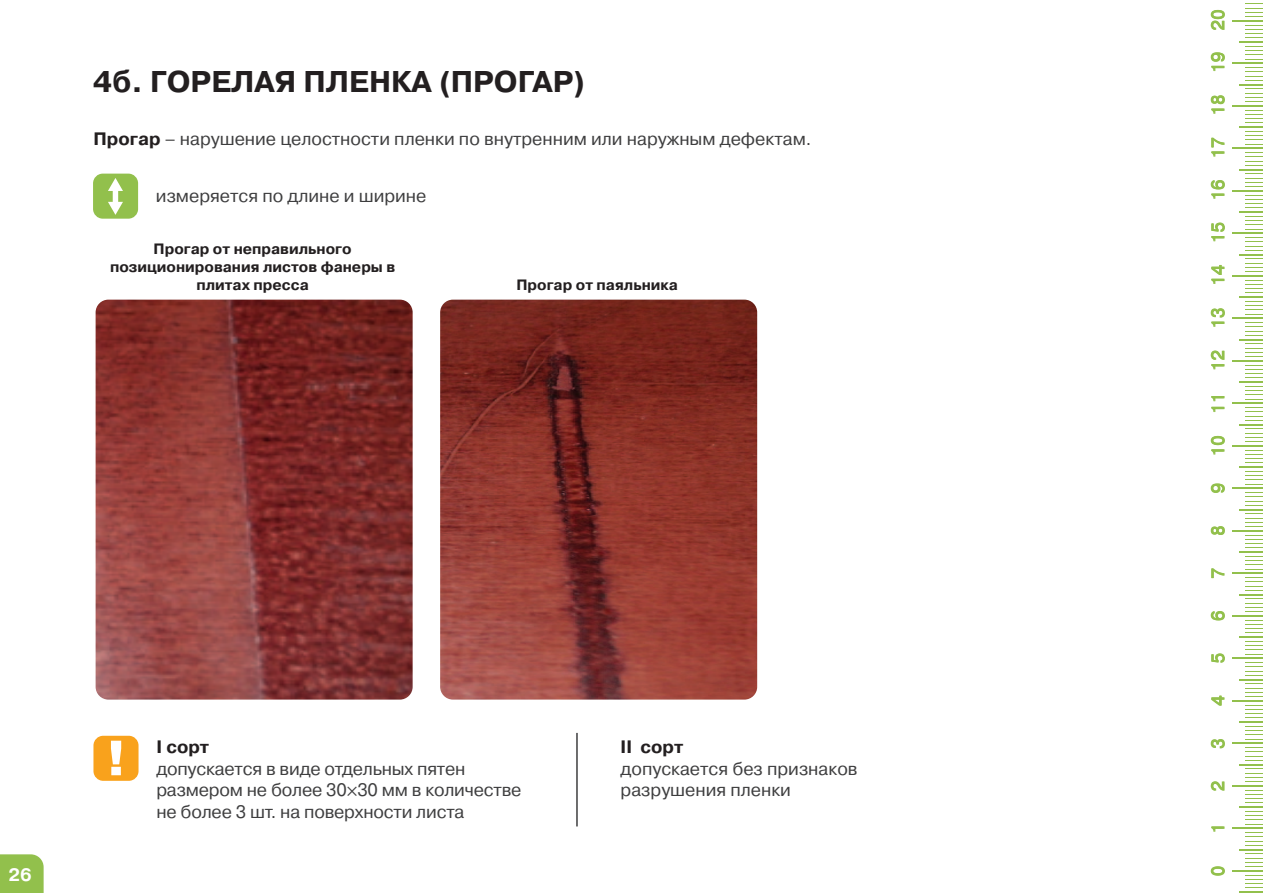
<style>
.page{position:relative;width:1263px;height:893px;background:#fff}
.page>*{position:absolute;margin:0;border:0;box-sizing:border-box;transform-origin:0 0}
.t1{font:700 30px "Pragmatica C";color:#231f20}
.t2{font:18px/21.6px "Pragmatica C";color:#3e3e3f}
.t3{font:700 18px "Pragmatica C";color:#fff}
.t4{font:700 15px/18px "Pragmatica C";color:#231f20;text-align:center}
.s1{font-weight:700;color:#231f20}
.s2{font-family:"Myriad Pro"}
</style>
<div class="page">
<div style="left:93px;top:174px;width:45px;height:45px;background:#92c04c;border-radius:10px"></div>
<svg style="left:108px;top:178px;width:15px;height:37px"></svg>
<hr style="left:1239px;top:891px;width:23px;height:2px;background:#92c04c">
<hr style="left:1232px;top:870px;width:30px;height:2px;background:#92c04c">
<hr style="left:1232px;top:828px;width:30px;height:1px;background:#92c04c">
<hr style="left:1239px;top:806px;width:23px;height:2px;background:#92c04c">
<hr style="left:1231px;top:785px;width:31px;height:2px;background:#92c04c">
<hr style="left:1232px;top:743px;width:30px;height:1px;background:#92c04c">
<hr style="left:1239px;top:721px;width:23px;height:2px;background:#92c04c">
<hr style="left:1231px;top:700px;width:31px;height:2px;background:#92c04c">
<hr style="left:1232px;top:658px;width:30px;height:1px;background:#92c04c">
<hr style="left:1239px;top:636px;width:23px;height:2px;background:#92c04c">
<hr style="left:1232px;top:615px;width:30px;height:2px;background:#92c04c">
<hr style="left:1231px;top:573px;width:31px;height:1px;background:#92c04c">
<hr style="left:1232px;top:530px;width:30px;height:2px;background:#92c04c">
<hr style="left:1231px;top:488px;width:31px;height:1px;background:#92c04c">
<hr style="left:1239px;top:551px;width:23px;height:2px;background:#92c04c">
<hr style="left:1239px;top:466px;width:23px;height:2px;background:#92c04c">
<hr style="left:1232px;top:445px;width:30px;height:2px;background:#92c04c">
<hr style="left:1232px;top:403px;width:30px;height:1px;background:#92c04c">
<hr style="left:1239px;top:381px;width:23px;height:2px;background:#92c04c">
<hr style="left:1231px;top:360px;width:31px;height:2px;background:#92c04c">
<hr style="left:1232px;top:318px;width:30px;height:1px;background:#92c04c">
<hr style="left:1239px;top:296px;width:23px;height:2px;background:#92c04c">
<hr style="left:1231px;top:275px;width:31px;height:2px;background:#92c04c">
<hr style="left:1232px;top:233px;width:30px;height:1px;background:#92c04c">
<hr style="left:1239px;top:211px;width:23px;height:2px;background:#92c04c">
<hr style="left:1232px;top:190px;width:30px;height:2px;background:#92c04c">
<hr style="left:1231px;top:148px;width:31px;height:1px;background:#92c04c">
<hr style="left:1232px;top:105px;width:30px;height:2px;background:#92c04c">
<hr style="left:1231px;top:63px;width:31px;height:1px;background:#92c04c">
<hr style="left:1239px;top:126px;width:23px;height:2px;background:#92c04c">
<hr style="left:1239px;top:41px;width:23px;height:2px;background:#92c04c">
<hr style="left:1231px;top:20px;width:31px;height:2px;background:#92c04c">
<hr style="left:1240px;top:891px;width:23px;height:2px;background:#92c04c">
<svg style="left:1245px;top:875px;width:18px;height:13px"></svg>
<hr style="left:1233px;top:870px;width:30px;height:2px;background:#92c04c">
<svg style="left:1239px;top:832px;width:24px;height:35px"></svg>
<hr style="left:1233px;top:828px;width:30px;height:1px;background:#92c04c">
<svg style="left:1245px;top:811px;width:18px;height:14px"></svg>
<hr style="left:1240px;top:806px;width:23px;height:2px;background:#92c04c">
<svg style="left:1245px;top:790px;width:18px;height:13px"></svg>
<hr style="left:1232px;top:785px;width:31px;height:2px;background:#92c04c">
<hr style="left:1233px;top:743px;width:30px;height:1px;background:#92c04c">
<hr style="left:1240px;top:721px;width:23px;height:2px;background:#92c04c">
<hr style="left:1232px;top:700px;width:31px;height:2px;background:#92c04c">
<hr style="left:1233px;top:658px;width:30px;height:1px;background:#92c04c">
<hr style="left:1240px;top:636px;width:23px;height:2px;background:#92c04c">
<hr style="left:1233px;top:615px;width:30px;height:2px;background:#92c04c">
<hr style="left:1232px;top:573px;width:31px;height:1px;background:#92c04c">
<hr style="left:1233px;top:530px;width:30px;height:2px;background:#92c04c">
<hr style="left:1232px;top:488px;width:31px;height:1px;background:#92c04c">
<hr style="left:1240px;top:551px;width:23px;height:2px;background:#92c04c">
<hr style="left:1240px;top:466px;width:23px;height:2px;background:#92c04c">
<hr style="left:1233px;top:445px;width:30px;height:2px;background:#92c04c">
<hr style="left:1233px;top:403px;width:30px;height:1px;background:#92c04c">
<hr style="left:1240px;top:381px;width:23px;height:2px;background:#92c04c">
<hr style="left:1232px;top:360px;width:31px;height:2px;background:#92c04c">
<hr style="left:1233px;top:318px;width:30px;height:1px;background:#92c04c">
<hr style="left:1232px;top:275px;width:31px;height:2px;background:#92c04c">
<hr style="left:1233px;top:233px;width:30px;height:1px;background:#92c04c">
<hr style="left:1240px;top:211px;width:23px;height:2px;background:#92c04c">
<hr style="left:1233px;top:190px;width:30px;height:2px;background:#92c04c">
<hr style="left:1232px;top:148px;width:31px;height:1px;background:#92c04c">
<hr style="left:1233px;top:105px;width:30px;height:2px;background:#92c04c">
<hr style="left:1232px;top:63px;width:31px;height:1px;background:#92c04c">
<hr style="left:1240px;top:126px;width:23px;height:2px;background:#92c04c">
<hr style="left:1240px;top:41px;width:23px;height:2px;background:#92c04c">
<hr style="left:1232px;top:20px;width:31px;height:2px;background:#92c04c">
<svg style="left:1239px;top:747px;width:24px;height:35px"></svg>
<svg style="left:1245px;top:726px;width:18px;height:14px"></svg>
<svg style="left:1245px;top:705px;width:18px;height:13px"></svg>
<svg style="left:1239px;top:662px;width:24px;height:35px"></svg>
<svg style="left:1245px;top:641px;width:18px;height:14px"></svg>
<svg style="left:1245px;top:620px;width:18px;height:13px"></svg>
<svg style="left:1239px;top:577px;width:24px;height:35px"></svg>
<svg style="left:1245px;top:556px;width:18px;height:14px"></svg>
<svg style="left:1245px;top:535px;width:18px;height:13px"></svg>
<svg style="left:1239px;top:492px;width:24px;height:35px"></svg>
<svg style="left:1245px;top:471px;width:18px;height:14px"></svg>
<svg style="left:1245px;top:450px;width:18px;height:13px"></svg>
<svg style="left:1239px;top:407px;width:24px;height:35px"></svg>
<svg style="left:1245px;top:386px;width:18px;height:14px"></svg>
<svg style="left:1245px;top:365px;width:18px;height:13px"></svg>
<svg style="left:1239px;top:322px;width:24px;height:35px"></svg>
<svg style="left:1245px;top:280px;width:18px;height:35px"></svg>
<svg style="left:1239px;top:237px;width:24px;height:35px"></svg>
<svg style="left:1245px;top:216px;width:18px;height:14px"></svg>
<svg style="left:1245px;top:195px;width:18px;height:13px"></svg>
<svg style="left:1239px;top:152px;width:24px;height:35px"></svg>
<svg style="left:1245px;top:131px;width:18px;height:14px"></svg>
<svg style="left:1245px;top:110px;width:18px;height:13px"></svg>
<svg style="left:1239px;top:67px;width:24px;height:35px"></svg>
<svg style="left:1245px;top:46px;width:18px;height:14px"></svg>
<svg style="left:1245px;top:25px;width:18px;height:13px"></svg>
<svg style="left:1245px;top:3px;width:18px;height:14px"></svg>
<svg style="left:1211px;top:866px;width:14px;height:10px"></svg>
<svg style="left:1211px;top:826px;width:13px;height:6px"></svg>
<svg style="left:1211px;top:781px;width:13px;height:10px"></svg>
<svg style="left:1211px;top:739px;width:14px;height:9px"></svg>
<svg style="left:1211px;top:696px;width:13px;height:10px"></svg>
<svg style="left:1211px;top:653px;width:14px;height:10px"></svg>
<svg style="left:1211px;top:611px;width:14px;height:9px"></svg>
<svg style="left:1211px;top:568px;width:13px;height:10px"></svg>
<svg style="left:1211px;top:526px;width:14px;height:9px"></svg>
<svg style="left:1211px;top:484px;width:14px;height:9px"></svg>
<svg style="left:1211px;top:436px;width:14px;height:18px"></svg>
<svg style="left:1211px;top:407px;width:13px;height:5px"></svg>
<svg style="left:1211px;top:396px;width:13px;height:5px"></svg>
<svg style="left:1211px;top:351px;width:13px;height:18px"></svg>
<svg style="left:1211px;top:308px;width:14px;height:19px"></svg>
<svg style="left:1211px;top:265px;width:13px;height:19px"></svg>
<svg style="left:1211px;top:223px;width:14px;height:18px"></svg>
<svg style="left:1211px;top:180px;width:14px;height:19px"></svg>
<svg style="left:1211px;top:138px;width:13px;height:19px"></svg>
<svg style="left:1211px;top:95px;width:14px;height:19px"></svg>
<svg style="left:1211px;top:52px;width:14px;height:19px"></svg>
<svg style="left:1211px;top:10px;width:14px;height:20px"></svg>
<div style="left:93px;top:736px;width:46px;height:45px;background:#f9a21c;border-radius:10px"></div>
<svg style="left:111px;top:741px;width:10px;height:34px"></svg>
<hr style="left:576px;top:733px;width:2px;height:93px;background:#3e3e3f">
<img style="left:96px;top:300px;width:317px;height:400px">
<img style="left:440px;top:300px;width:317px;height:400px">
<div style="left:0;top:854px;width:44px;height:39px;background:#92c04c"></div>
<p class="t1" style="left:93px;top:66px;width:494px">4б. ГОРЕЛАЯ ПЛЕНКА (ПРОГАР)</p>
<p class="t2" style="left:93px;top:128px;width:719px"><span class="s1">Прогар</span> – нарушение целостности пленки по внутренним или наружным дефектам.</p>
<p class="t2" style="left:156px;top:186px;width:272px">измеряется по длине и ширине</p>
<p class="t4" style="left:110px;top:240px;width:287px">Прогар от неправильного позиционирования листов фанеры в плитах пресса</p>
<p class="t4" style="left:516px;top:276px;width:163px">Прогар от паяльника</p>
<p class="t3" style="left:9px;top:865px;width:25px">26</p>
<p class="t2" style="left:156px;top:736px;width:367px"><span class="s1">I сорт<br></span>допускается в виде отдельных пятен размером не более 30<span class="s2">×</span>30 мм в количестве не более 3 шт. на поверхности листа</p>
<p class="t2" style="left:621px;top:736px;width:238px"><span class="s1">II сорт<br></span>допускается без признаков разрушения пленки</p>
</div>
